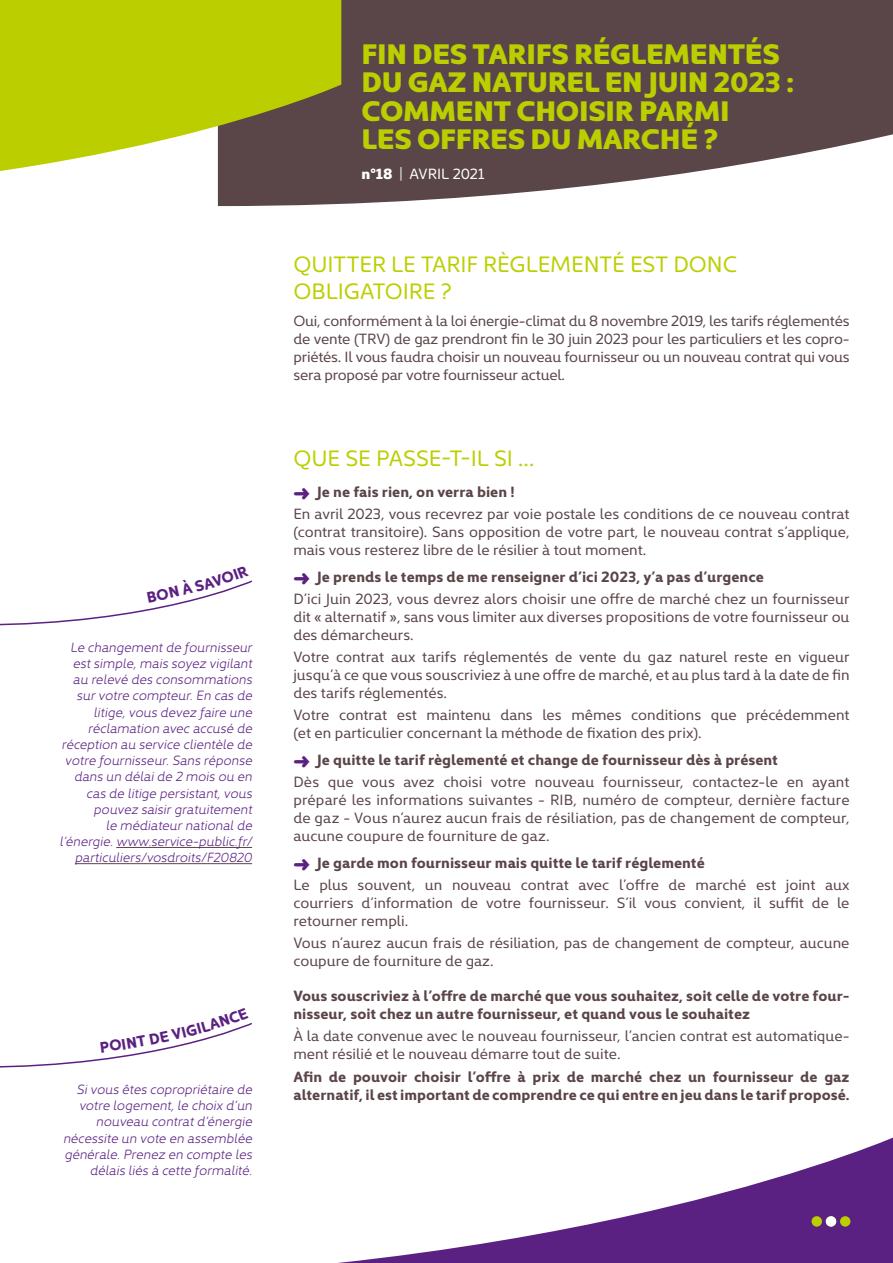
<style>
.page{position:relative;width:893px;height:1263px;background:#fff}
.page>*{position:absolute;margin:0;border:0;box-sizing:border-box;transform-origin:0 0}
.t1{font:900 28.5px/28.5px "Kyrial Display Pro";letter-spacing:-.01em;color:#bbcf00}
.t2{font:22.5px/27px "Kyrial Display Pro";letter-spacing:-.005em;color:#bbcf00}
.t3{font:15px/18px "Kyrial Display Pro";color:#5a4548}
.t4{font:700 15px/18px "Kyrial Display Pro";color:#5a4548}
.t5{font:15px "Kyrial Display Pro";color:#fff}
.t6{font:italic 300 13.5px/16.2px "Kyrial Display Pro";color:#5b2182;text-align:right}
.s1{font-weight:900}
.s2{color:#5b2182}
.s3{font-weight:700}
</style>
<div class="page">
<svg style="left:338px;top:1137px;width:555px;height:126px"></svg>
<svg style="left:218px;top:0;width:675px;height:206px;background:#705e60"></svg>
<svg style="left:0;top:0;width:341px;height:195px;background:#b4bf30"></svg>
<div style="left:840px;top:1216px;width:10px;height:10px;background:#bbcf00;border-radius:50%"></div>
<div style="left:826px;top:1216px;width:10px;height:10px;background:#fff;border-radius:50%"></div>
<div style="left:811px;top:1216px;width:11px;height:10px;background:#bbcf00;border-radius:50%"></div>
<hr style="left:116px;top:847px;width:136px;height:1px;background:#5a4548">
<hr style="left:75px;top:863px;width:177px;height:1px;background:#5a4548">
<svg style="left:0;top:580px;width:252px;height:46px"></svg>
<svg style="left:0;top:1022px;width:252px;height:46px"></svg>
<p class="t6" style="left:59px;top:638px;width:194px">Le changement de fournisseur est simple, mais soyez vigilant au relevé des consommations sur votre compteur. En cas de litige, vous devez faire une réclamation avec accusé de réception au service clientèle de votre fournisseur. Sans réponse dans un délai de 2 mois ou en cas de litige persistant, vous pouvez saisir gratuitement<br>le médiateur national de l’énergie. www.service-public.fr/ particuliers/vosdroits/F20820</p>
<p class="t6" style="left:63px;top:1080px;width:191px">Si vous êtes copropriétaire de votre logement, le choix d’un nouveau contrat d’énergie nécessite un vote en assemblée générale. Prenez en compte les délais liés à cette formalité.</p>
<h1 class="t1" style="left:361px;top:37px;width:434px">FIN DES TARIFS RÉGLEMENTÉS<br>DU GAZ NATUREL EN JUIN 2023 :<br>COMMENT CHOISIR PARMI<br>LES OFFRES DU MARCHÉ ?</h1>
<p class="t5" style="left:361px;top:164px;width:124px"><span class="s1">n°18</span> | AVRIL 2021</p>
<h2 class="t2" style="left:293px;top:249px;width:445px">QUITTER LE TARIF RÈGLEMENTÉ EST DONC<br>OBLIGATOIRE ?</h2>
<p class="t3" style="left:293px;top:310px;width:558px;text-align:justify">Oui, conformément à la loi énergie-climat du 8 novembre 2019, les tarifs réglementés de vente (TRV) de gaz prendront fin le 30 juin 2023 pour les particuliers et les copro&shy;priétés. Il vous faudra choisir un nouveau fournisseur ou un nouveau contrat qui vous sera proposé par votre fournisseur actuel.</p>
<h2 class="t2" style="left:293px;top:443px;width:242px">QUE SE PASSE-T-IL SI …</h2>
<p class="t3" style="left:293px;top:480px;width:558px;line-height:22.2px"><span class="s2">➜</span> <span class="s3">Je ne fais rien, on verra bien !<br></span>En avril 2023, vous recevrez par voie postale les conditions de ce nouveau contrat</p>
<p class="t3" style="left:293px;top:522px;width:558px">(contrat transitoire). Sans opposition de votre part, le nouveau contrat s’applique, mais vous resterez libre de le résilier à tout moment.</p>
<p class="t3" style="left:293px;top:564px;width:558px;line-height:22.2px"><span class="s2">➜</span> <span class="s3">Je prends le temps de me renseigner d’ici 2023, y’a pas d’urgence<br></span>D’ici Juin 2023, vous devrez alors choisir une offre de marché chez un fournisseur</p>
<p class="t3" style="left:293px;top:607px;width:558px">dit « alternatif », sans vous limiter aux diverses propositions de votre fournisseur ou des démarcheurs.</p>
<p class="t3" style="left:293px;top:647px;width:558px;text-align:justify">Votre contrat aux tarifs réglementés de vente du gaz naturel reste en vigueur jusqu’à ce que vous souscriviez à une offre de marché, et au plus tard à la date de fin des tarifs réglementés.</p>
<p class="t3" style="left:293px;top:705px;width:558px">Votre contrat est maintenu dans les mêmes conditions que précédemment (et en particulier concernant la méthode de fixation des prix).</p>
<p class="t3" style="left:293px;top:748px;width:558px;line-height:22.2px"><span class="s2">➜</span> <span class="s3">Je quitte le tarif règlementé et change de fournisseur dès à présent<br></span>Dès que vous avez choisi votre nouveau fournisseur, contactez-le en ayant</p>
<p class="t3" style="left:293px;top:790px;width:558px;text-align:justify">préparé les informations suivantes - RIB, numéro de compteur, dernière facture de gaz - Vous n’aurez aucun frais de résiliation, pas de changement de compteur, aucune coupure de fourniture de gaz.</p>
<p class="t3" style="left:293px;top:850px;width:558px;line-height:22.2px"><span class="s2">➜</span> <span class="s3">Je garde mon fournisseur mais quitte le tarif réglementé<br></span>Le plus souvent, un nouveau contrat avec l’offre de marché est joint aux</p>
<p class="t3" style="left:293px;top:893px;width:558px">courriers d’information de votre fournisseur. S’il vous convient, il suffit de le retourner rempli.</p>
<p class="t3" style="left:293px;top:933px;width:558px">Vous n’aurez aucun frais de résiliation, pas de changement de compteur, aucune coupure de fourniture de gaz.</p>
<p class="t4" style="left:293px;top:986px;width:558px">Vous souscriviez à l’offre de marché que vous souhaitez, soit celle de votre four&shy;nisseur, soit chez un autre fournisseur, et quand vous le souhaitez</p>
<p class="t3" style="left:293px;top:1026px;width:558px">À la date convenue avec le nouveau fournisseur, l’ancien contrat est automatique&shy;ment résilié et le nouveau démarre tout de suite.</p>
<p class="t4" style="left:293px;top:1066px;width:558px">Afin de pouvoir choisir l’offre à prix de marché chez un fournisseur de gaz alternatif, il est important de comprendre ce qui entre en jeu dans le tarif proposé.</p>
</div>
